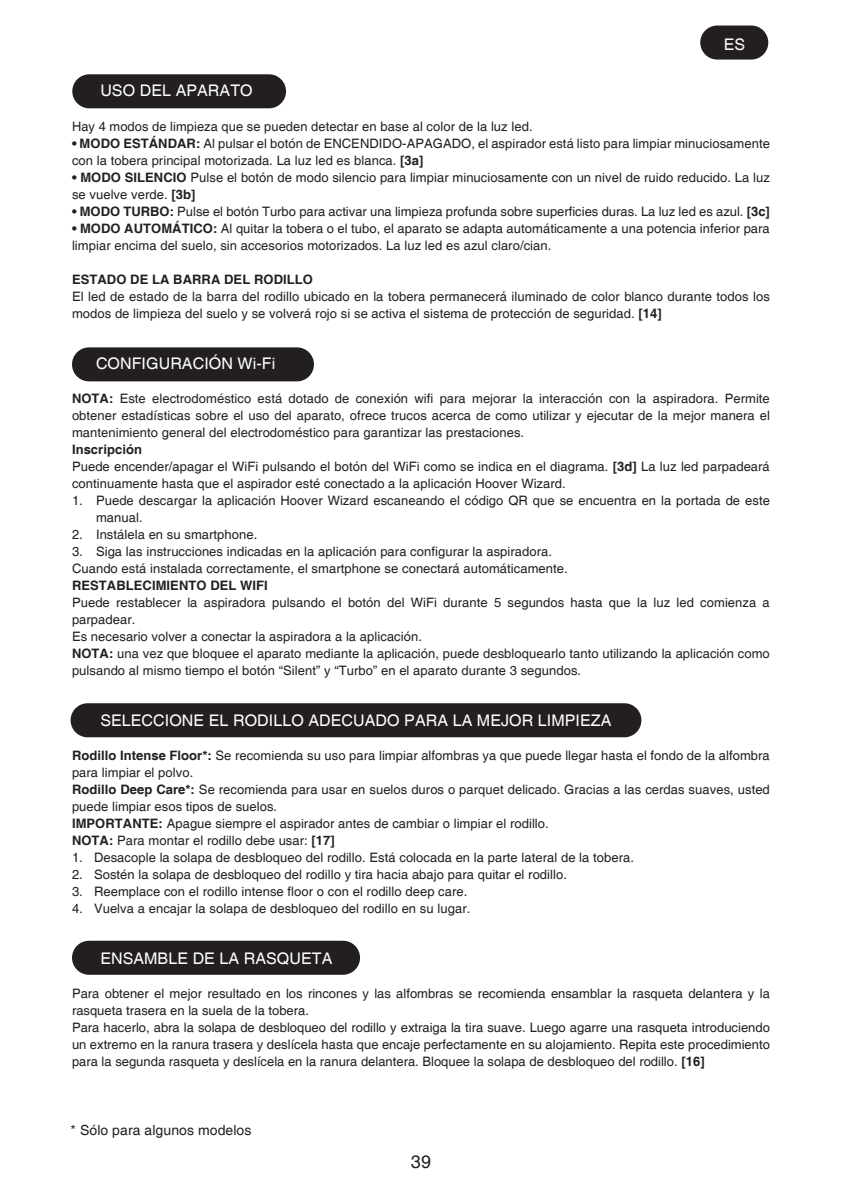
<style>
.page{position:relative;width:842px;height:1191px;background:#fff}
.page>*{position:absolute;margin:0;border:0;box-sizing:border-box;transform-origin:0 0}
.t1{font:18px "Helvetica";color:#231f20}
.t2{font:16px "Helvetica";letter-spacing:.005em;color:#fff}
.t3{font:14px "Helvetica";letter-spacing:.005em;color:#231f20}
.t4{font:13px/17px "Helvetica";letter-spacing:.005em;color:#231f20}
.t5{font:700 13px "Helvetica";letter-spacing:.005em;color:#231f20}
.s1{font-weight:700}
</style>
<div class="page">
<div style="left:701px;top:27px;width:66px;height:32px;background:#231f20;border-radius:16px"></div>
<div style="left:700px;top:26px;width:68px;height:34px;border:2px solid #231f20;border-radius:16px"></div>
<div style="left:72px;top:74px;width:214px;height:34px;background:#231f20;border-radius:17px"></div>
<div style="left:72px;top:940px;width:288px;height:34px;background:#231f20;border-radius:17px"></div>
<div style="left:72px;top:347px;width:242px;height:34px;background:#231f20;border-radius:17px"></div>
<div style="left:71px;top:703px;width:570px;height:34px;background:#231f20;border-radius:17px"></div>
<p class="t2" style="left:724px;top:35px;width:23px">ES</p>
<p class="t2" style="left:100px;top:81px;width:154px">USO DEL APARATO</p>
<p class="t4" style="left:72px;top:118px;width:462px">Hay 4 modos de limpieza que se pueden detectar en base al color de la luz led.</p>
<p class="t4" style="left:72px;top:135px;width:699px"><span class="s1">• MODO ESTÁNDAR:</span> Al pulsar el botón de ENCENDIDO-APAGADO, el aspirador está listo para limpiar minuciosamente con la tobera principal motorizada. La luz led es blanca. <span class="s1">[3a]</span></p>
<p class="t4" style="left:72px;top:169px;width:699px"><span class="s1">• MODO SILENCIO</span> Pulse el botón de modo silencio para limpiar minuciosamente con un nivel de ruido reducido. La luz se vuelve verde. <span class="s1">[3b]</span></p>
<p class="t4" style="left:72px;top:203px;width:699px"><span class="s1">• MODO TURBO:</span> Pulse el botón Turbo para activar una limpieza profunda sobre superficies duras. La luz led es azul. <span class="s1">[3c]</span></p>
<p class="t4" style="left:72px;top:220px;width:699px"><span class="s1">• MODO AUTOMÁTICO:</span> Al quitar la tobera o el tubo, el aparato se adapta automáticamente a una potencia inferior para limpiar encima del suelo, sin accesorios motorizados. La luz led es azul claro/cian.</p>
<p class="t5" style="left:72px;top:271px;width:242px">ESTADO DE LA BARRA DEL RODILLO</p>
<p class="t4" style="left:72px;top:288px;width:699px">El led de estado de la barra del rodillo ubicado en la tobera permanecerá iluminado de color blanco durante todos los modos de limpieza del suelo y se volverá rojo si se activa el sistema de protección de seguridad. <span class="s1">[14]</span></p>
<p class="t2" style="left:96px;top:354px;width:181px">CONFIGURACIÓN Wi-Fi</p>
<p class="t4" style="left:72px;top:390px;width:699px;text-align:justify"><span class="s1">NOTA:</span> Este electrodoméstico está dotado de conexión wifi para mejorar la interacción con la aspiradora. Permite obtener estadísticas sobre el uso del aparato, ofrece trucos acerca de como utilizar y ejecutar de la mejor manera el mantenimiento general del electrodoméstico para garantizar las prestaciones.</p>
<p class="t4" style="left:72px;top:441px;width:699px"><span class="s1">Inscripción<br></span>Puede encender/apagar el WiFi pulsando el botón del WiFi como se indica en el diagrama. <span class="s1">[3d]</span> La luz led parpadeará continuamente hasta que el aspirador esté conectado a la aplicación Hoover Wizard.</p>
<p class="t4" style="left:96px;top:492px;width:675px;text-indent:-24px">1. Puede descargar la aplicación Hoover Wizard escaneando el código QR que se encuentra en la portada de este manual.</p>
<p class="t4" style="left:72px;top:526px;width:187px">2. Instálela en su smartphone.</p>
<p class="t4" style="left:72px;top:543px;width:497px">3. Siga las instrucciones indicadas en la aplicación para configurar la aspiradora.<br>Cuando está instalada correctamente, el smartphone se conectará automáticamente.</p>
<p class="t5" style="left:72px;top:578px;width:197px">RESTABLECIMIENTO DEL WIFI</p>
<p class="t4" style="left:72px;top:594px;width:699px">Puede restablecer la aspiradora pulsando el botón del WiFi durante 5 segundos hasta que la luz led comienza a parpadear.<br>Es necesario volver a conectar la aspiradora a la aplicación.<br><span class="s1">NOTA:</span> una vez que bloquee el aparato mediante la aplicación, puede desbloquearlo tanto utilizando la aplicación como pulsando al mismo tiempo el botón “Silent” y “Turbo” en el aparato durante 3 segundos.</p>
<p class="t2" style="left:100px;top:711px;width:512px">SELECCIONE EL RODILLO ADECUADO PARA LA MEJOR LIMPIEZA</p>
<p class="t4" style="left:72px;top:747px;width:699px"><span class="s1">Rodillo Intense Floor*:</span> Se recomienda su uso para limpiar alfombras ya que puede llegar hasta el fondo de la alfombra para limpiar el polvo.<br><span class="s1">Rodillo Deep Care*:</span> Se recomienda para usar en suelos duros o parquet delicado. Gracias a las cerdas suaves, usted puede limpiar esos tipos de suelos.<br><span class="s1">IMPORTANTE:</span> Apague siempre el aspirador antes de cambiar o limpiar el rodillo.<br><span class="s1">NOTA:</span> Para montar el rodillo debe usar: <span class="s1">[17]</span></p>
<p class="t4" style="left:72px;top:849px;width:564px">1. Desacople la solapa de desbloqueo del rodillo. Está colocada en la parte lateral de la tobera.</p>
<p class="t4" style="left:72px;top:866px;width:496px">2. Sostén la solapa de desbloqueo del rodillo y tira hacia abajo para quitar el rodillo.</p>
<p class="t4" style="left:72px;top:883px;width:397px">3. Reemplace con el rodillo intense floor o con el rodillo deep care.</p>
<p class="t4" style="left:72px;top:900px;width:400px">4. Vuelva a encajar la solapa de desbloqueo del rodillo en su lugar.</p>
<p class="t2" style="left:100px;top:949px;width:234px">ENSAMBLE DE LA RASQUETA</p>
<p class="t4" style="left:72px;top:985px;width:699px">Para obtener el mejor resultado en los rincones y las alfombras se recomienda ensamblar la rasqueta delantera y la rasqueta trasera en la suela de la tobera.<br>Para hacerlo, abra la solapa de desbloqueo del rodillo y extraiga la tira suave. Luego agarre una rasqueta introduciendo un extremo en la ranura trasera y deslícela hasta que encaje perfectamente en su alojamiento. Repita este procedimiento para la segunda rasqueta y deslícela en la ranura delantera. Bloquee la solapa de desbloqueo del rodillo. <span class="s1">[16]</span></p>
<p class="t3" style="left:71px;top:1121px;width:182px">* Sólo para algunos modelos</p>
<h1 class="t1" style="left:411px;top:1151px;width:22px">39</h1>
</div>
